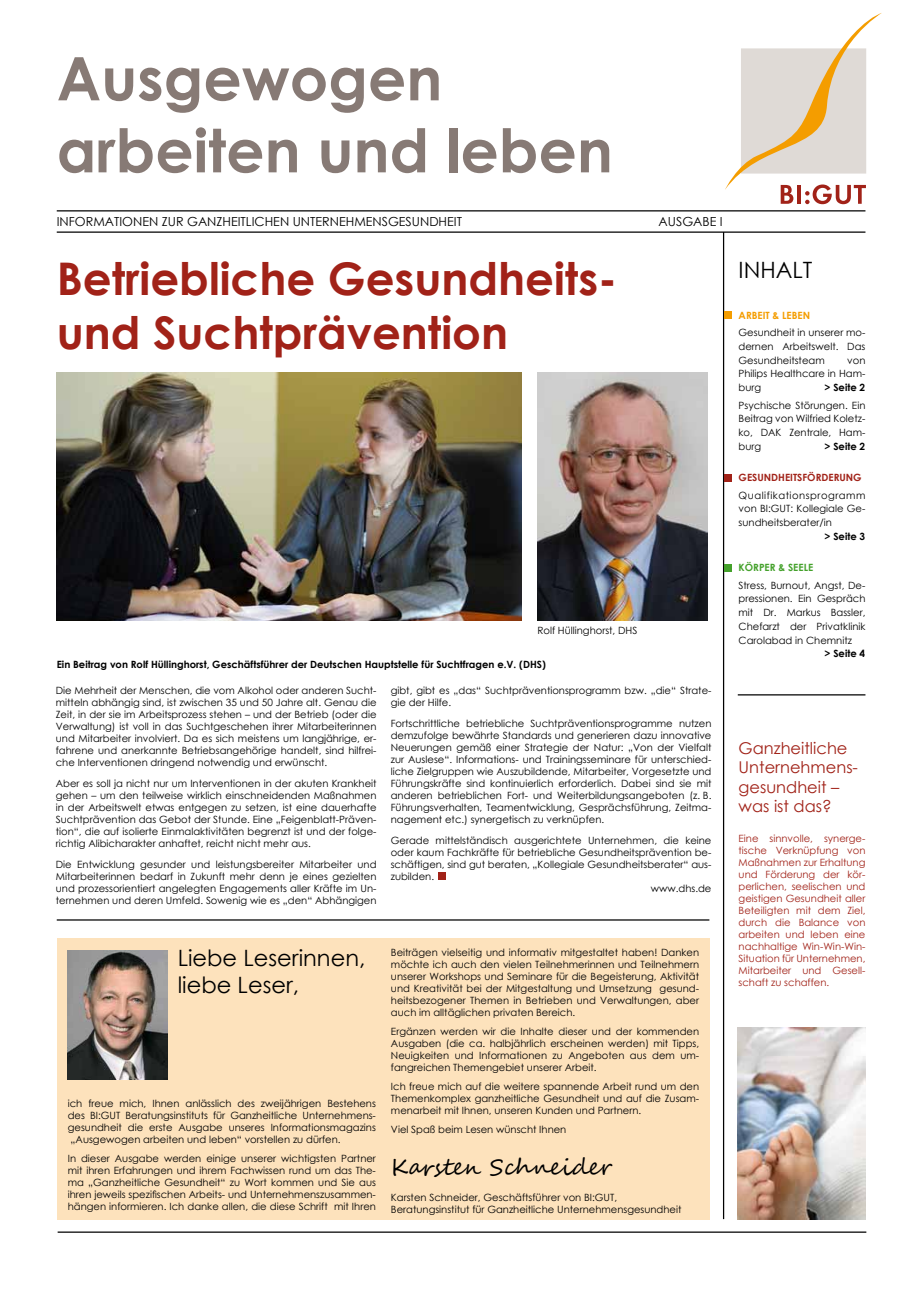
<style>
.page{position:relative;width:924px;height:1290px;background:#fff}
.page>*{position:absolute;margin:0;border:0;box-sizing:border-box;transform-origin:0 0}
.t1{font:700 60px/72px "Century Gothic";color:#877a75}
.t2{font:700 45px/54px "Century Gothic";color:#a12218}
.t3{font:22.5px/27px "Century Gothic";color:#000}
.t4{font:22.5px "Segoe Script";color:#000}
.t5{font:16.25px/19.5px "Century Gothic";color:#a12218}
.t6{font:12.5px "Century Gothic";color:#000}
.t7{font:10px/12px "Century Gothic";color:#000;text-align:justify}
.t8{font:10px/12px "Century Gothic";color:#a12218;text-align:justify}
.t9{font:700 10px "Century Gothic";color:#000}
.t10{font:700 10px "Century Gothic";color:#a12218}
.t11{font:700 10px "Century Gothic";color:#f49d00}
.t12{font:700 10px "Century Gothic";color:#44a12b}
</style>
<div class="page">
<hr style="left:58px;top:1231px;width:807px;height:2px;background:#000">
<svg style="left:725px;top:13px;width:156px;height:191px"></svg>
<hr style="left:57px;top:210px;width:808px;height:1px;background:#000">
<hr style="left:57px;top:231px;width:808px;height:2px;background:#000">
<hr style="left:722px;top:232px;width:1px;height:987px;background:#000">
<img style="left:57px;top:373px;width:464px;height:248px">
<hr style="left:57px;top:919px;width:652px;height:1px;background:#000">
<div style="left:57px;top:938px;width:652px;height:281px;background:#fde2bc"></div>
<img style="left:67px;top:950px;width:100px;height:129px">
<div style="left:723px;top:312px;width:8px;height:7px;background:#f49d00"></div>
<div style="left:723px;top:474px;width:8px;height:7px;background:#a12218"></div>
<div style="left:723px;top:564px;width:8px;height:7px;background:#44a12b"></div>
<hr style="left:737px;top:694px;width:128px;height:1px;background:#000">
<img style="left:737px;top:1028px;width:128px;height:191px">
<div style="left:438px;top:873px;width:7px;height:7px;background:#a12218"></div>
<img style="left:537px;top:373px;width:170px;height:248px">
<h1 class="t1" style="left:57px;top:40px;width:557px">Ausgewogen arbeiten und leben</h1>
<p class="t6" style="left:57px;top:213px;width:334px">Informationen zu r Ganzheitlichen Unternehmensgesu</p>
<p class="t6" style="left:420px;top:213px;width:43px">ndheit</p>
<p class="t6" style="left:658px;top:213px;width:65px">AUSGABE I</p>
<h2 class="t2" style="left:57px;top:250px;width:561px">Betriebliche Gesundheits&shy;und Suchtprävention</h2>
<p class="t7" style="left:537px;top:624px;width:101px">Rolf H üllinghorst, DHS</p>
<p class="t9" style="left:57px;top:657px;width:490px">Ein Beitrag von Rolf Hüllinghorst, Geschäftsführer der Deutschen Hauptstelle für Suchtfragen e.V. (DHS)</p>
<p class="t7" style="left:56px;top:684px;width:322px">Die Mehrheit der Menschen, die vom Alkohol oder anderen Sucht&shy;mitteln abhängig sind, ist zwischen 35 und 50 Jahre alt. Genau die Zeit, in der sie im Arbeitsprozess stehen – und der Betrieb (oder die Verwaltung) ist voll in das Suchtgeschehen ihrer Mitarbeiterinnen und Mitarbeiter involviert. Da es sich meistens um langjährige, er&shy;fahrene und anerkannte Betriebsangehörige handelt, sind hilfrei&shy;che Interventionen dringend notwendig und erwünscht.</p>
<p class="t7" style="left:56px;top:777px;width:322px">Aber es soll ja nicht nur um Interventionen in der akuten Krankheit gehen – um den teilweise wirklich einschneidenden Maßnahmen in der Arbeitswelt etwas entgegen zu setzen, ist eine dauerhafte Suchtprävention das Gebot der Stunde. Eine „Feigenblatt-Präven&shy;tion“, die auf isolierte Einmalaktivitäten begrenzt ist und der folge&shy;richtig Alibicharakter anhaftet, reicht nicht mehr aus.</p>
<p class="t7" style="left:56px;top:858px;width:322px">Die Entwicklung gesunder und leistungsbereiter Mitarbeiter und Mitarbeiterinnen bedarf in Zukunft mehr denn je eines gezielten und prozessorientiert angelegten Engagements aller Kräfte im Un&shy;ternehmen und deren Umfeld. Sowenig wie es „den“ Abhängigen</p>
<p class="t7" style="left:390px;top:684px;width:322px">gibt, gibt es „das“ Suchtpräventionsprogramm bzw. „die“ Strate&shy;gie der Hilfe.</p>
<p class="t7" style="left:390px;top:717px;width:322px">Fortschrittliche betriebliche Suchtpräventionsprogramme nutzen demzufolge bewährte Standards und generieren dazu innovative Neuerungen gemäß einer Strategie der Natur: „Von der Vielfalt zur Auslese“. Informations- und Trainingsseminare für unterschied&shy;liche Zielgruppen wie Auszubildende, Mitarbeiter, Vorgesetzte und Führungskräfte sind kontinuierlich erforderlich. Dabei sind sie mit anderen betrieblichen Fort- und Weiterbildungsangeboten (z. B.<br>Führungsverhalten, Teamentwicklung, Gesprächsführung, Zeitma&shy;nagement etc.) synergetisch zu verknüpfen.</p>
<p class="t7" style="left:390px;top:834px;width:322px">Gerade mittelständisch ausgerichtete Unternehmen, die keine</p>
<p class="t7" style="left:390px;top:846px;width:322px">oder kaum Fachkräfte für betriebliche Gesundheitsprävention be-</p>
<p class="t7" style="left:390px;top:858px;width:322px">schäftigen, sind gut beraten, „Kollegiale Gesundheitsberater“ aus-</p>
<p class="t7" style="left:390px;top:870px;width:45px">zubilden.</p>
<p class="t7" style="left:650px;top:882px;width:62px">www.dhs.de</p>
<h3 class="t3" style="left:178px;top:943px;width:189px">Liebe Leserinnen, liebe Leser,</h3>
<p class="t7" style="left:68px;top:1097px;width:309px">ich freue mich, Ihnen anlässlich des zweijährigen Bestehens des BI:GUT Beratungsinstituts für Ganzheitliche Unternehmens&shy;gesundheit die erste Ausgabe unseres Informationsmagazins „Ausgewogen arbeiten und leben“ vorstellen zu dürfen.</p>
<p class="t7" style="left:68px;top:1152px;width:310px">In dieser Ausgabe werden einige unserer wichtigsten Partner mit ihren Erfahrungen und ihrem Fachwissen rund um das The&shy;ma „Ganzheitliche Gesundheit“ zu Wort kommen und Sie aus ihren jeweils spezifischen Arbeits- und Unternehmenszusammen&shy;hängen informieren. Ich danke allen, die diese Schrift mit Ihren</p>
<p class="t7" style="left:391px;top:946px;width:310px">Beiträgen vielseitig und informativ mitgestaltet haben! Danken möchte ich auch den vielen Teilnehmerinnen und Teilnehmern unserer Workshops und Seminare für die Begeisterung, Aktivität und Kreativität bei der Mitgestaltung und Umsetzung gesund&shy;heitsbezogener Themen in Betrieben und Verwaltungen, aber auch im alltäglichen privaten Bereich.</p>
<p class="t7" style="left:391px;top:1025px;width:309px">Ergänzen werden wir die Inhalte dieser und der kommenden Ausgaben (die ca. halbjährlich erscheinen werden) mit Tipps, Neuigkeiten und Informationen zu Angeboten aus dem um&shy;fangreichen Themengebiet unserer Arbeit.</p>
<p class="t7" style="left:391px;top:1080px;width:309px">Ich freue mich auf die weitere spannende Arbeit rund um den Themenkomplex ganzheitliche Gesundheit und auf die Zusam&shy;menarbeit mit Ihnen, unseren Kunden und Partnern.</p>
<p class="t7" style="left:391px;top:1123px;width:177px">Viel Spaß beim Lesen wünscht Ihnen</p>
<h3 class="t4" style="left:391px;top:1148px;width:222px">Karsten Schneider</h3>
<p class="t7" style="left:391px;top:1191px;width:292px">Karsten Schneider, Geschäftsführer von BI:GUT,<br>Beratungsinstitut für Ganzheitliche Unternehmensgesundheit</p>
<h3 class="t3" style="left:738px;top:256px;width:64px">INHALT</h3>
<p class="t11" style="left:738px;top:308px;width:73px">ARBEIT &amp; LEBEN</p>
<p class="t7" style="left:738px;top:326px;width:128px;line-height:13.8px">Gesundheit in unserer mo&shy;dernen Arbeitswelt. Das Gesundheitsteam</p>
<p class="t7" style="left:738px;top:353px;width:128px;line-height:13.8px;text-indent:109px">von Philips Healthcare in Ham&shy;burg</p>
<p class="t9" style="left:824px;top:380px;width:42px">&gt; Seite 2</p>
<p class="t7" style="left:738px;top:398px;width:128px;line-height:13.8px">Psychische Störungen. Ein Beitrag von Wilfried Koletz&shy;ko, DAK Zentrale, Ham&shy;burg</p>
<p class="t9" style="left:824px;top:438px;width:42px">&gt; Seite 2</p>
<p class="t10" style="left:738px;top:470px;width:125px">GESUNDHEITSFÖRDERUNG</p>
<p class="t7" style="left:738px;top:488px;width:128px;line-height:13.8px">Qualifikationsprogramm von BI:GUT: Kollegiale Ge&shy;sundheitsberater/in</p>
<p class="t9" style="left:824px;top:528px;width:42px">&gt; Seite 3</p>
<p class="t12" style="left:738px;top:560px;width:76px">KÖRPER &amp; SEELE</p>
<p class="t7" style="left:738px;top:578px;width:128px;line-height:13.8px">Stress, Burnout, Angst, De&shy;pressionen. Ein Gespräch mit Dr. Markus Bassler, Chefarzt der Privatklinik Carolabad in Chemnitz</p>
<p class="t9" style="left:824px;top:646px;width:42px">&gt; Seite 4</p>
<h3 class="t5" style="left:738px;top:738px;width:121px">Ganzheitliche<br>Unternehmens&shy;gesundheit – was ist das?</h3>
<p class="t8" style="left:738px;top:832px;width:128px">Eine sinnvolle, synerge&shy;tische Verknüpfung von Maßnahmen zur Erhaltung und Förderung der kör&shy;perlichen, seelischen und geistigen Gesundheit aller Beteiligten mit dem Ziel, durch die Balance von arbeiten und leben eine nachhaltige Win-Win-Win-Situation für Unternehmen, Mitarbeiter und Gesell&shy;schaft zu schaffen.</p>
</div>
